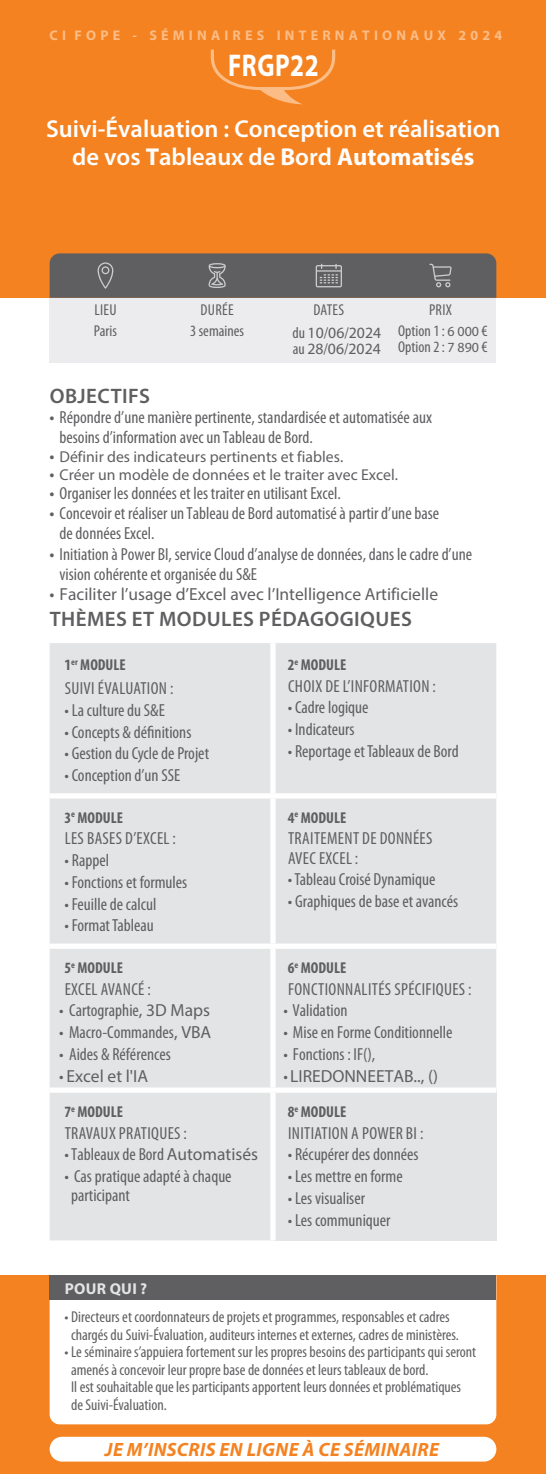
<style>
.page{position:relative;width:546px;height:1474px;background:#fff}
.page>*{position:absolute;margin:0;border:0;box-sizing:border-box;transform-origin:0 0}
.t1{font:700 31.5px "Myriad Pro";letter-spacing:.02em;color:#fff;scale:.8 1}
.t2{font:600 24.5px/28px "Myriad Pro";color:#fff;text-align:center}
.t3{font:600 21px "Myriad Pro";letter-spacing:.02em;color:#5f5f62}
.t4{font:italic 700 19.25px "Myriad Pro";letter-spacing:.02em;color:#f58220}
.t5{font:condensed 17.5px/20.1px "Myriad Pro";color:#5f5f62}
.t6{font:condensed 17.5px/19.2px "Myriad Pro";letter-spacing:.02em;color:#5f5f62}
.t7{font:17.5px "Myriad Pro";color:#5f5f62}
.t8{font:condensed 15.75px/17.5px "Myriad Pro";color:#5f5f62;text-align:center}
.t9{font:15.75px "Myriad Pro";color:#5f5f62}
.t10{font:700 condensed 15.75px "Myriad Pro";color:#5f5f62}
.t11{font:700 15.75px "Myriad Pro";letter-spacing:.02em;color:#e3e4e6}
.t12{font:700 14px "Myriad Pro";letter-spacing:.3em;color:#fbbc86}
.s1{font-weight:700}
.s2{font-stretch:normal}
.s3{font-stretch:condensed}
.s4{font-stretch:normal;font-size:14px}
.s5{font-weight:700;font-stretch:condensed;font-size:17.5px}
.s6{font-weight:700;font-stretch:condensed}
</style>
<div class="page">
<div style="left:0;top:1275px;width:546px;height:198px;background:#f58220"></div>
<div style="left:50px;top:298px;width:446px;height:64px;background:#ececee"></div>
<div style="left:50px;top:1300px;width:446px;height:124px;background:#fff"></div>
<div style="left:0;top:0;width:546px;height:298px;background:#f58220"></div>
<svg style="left:50px;top:253px;width:446px;height:45px;background:#646264"></svg>
<div style="left:50px;top:1275px;width:446px;height:25px;background:#5f5f62"></div>
<div style="left:50px;top:643px;width:446px;height:597px;background:#e3e4e6"></div>
<div style="left:273px;top:1090px;width:223px;height:150px;background:#e3e4e6"></div>
<div style="left:270px;top:643px;width:5px;height:150px;background:#fff"></div>
<div style="left:50px;top:793px;width:223px;height:5px;background:#fff"></div>
<div style="left:273px;top:793px;width:223px;height:5px;background:#fff"></div>
<div style="left:270px;top:798px;width:5px;height:145px;background:#fff"></div>
<div style="left:50px;top:943px;width:223px;height:5px;background:#fff"></div>
<div style="left:273px;top:943px;width:223px;height:5px;background:#fff"></div>
<div style="left:270px;top:948px;width:5px;height:139px;background:#fff"></div>
<div style="left:50px;top:1087px;width:223px;height:5px;background:#fff"></div>
<div style="left:273px;top:1087px;width:223px;height:5px;background:#fff"></div>
<div style="left:270px;top:1092px;width:5px;height:148px;background:#fff"></div>
<svg style="left:211px;top:50px;width:124px;height:54px"></svg>
<div style="left:50px;top:1436px;width:446px;height:25px;background:#fff;border-radius:12px"></div>
<p class="t12" style="left:50px;top:26px;width:454px">CI FOPE - SÉMINAIRES INTERNATIONAUX 2024</p>
<h1 class="t1" style="left:228px;top:45px;width:115px">FRGP22</h1>
<h2 class="t2" style="left:46px;top:116px;width:456px">Suivi-Évaluation : Conception et réalisation de vos <span class="s1">T</span>ableaux de <span class="s1">B</span>ord <span class="s1">Automatisés</span></h2>
<p class="t8" style="left:190px;top:299px;width:55px;line-height:21.7px">DURÉE<br>3 semaines</p>
<p class="t8" style="left:94px;top:299px;width:24px;line-height:21.7px;text-align:left">LIEU<br>Paris</p>
<p class="t8" style="left:292px;top:298px;width:90px;line-height:23.1px;text-align:left;text-indent:21px">DATES<br>du <span class="s2">10</span>/<span class="s2">06</span>/<span class="s2">2024</span></p>
<p class="t9" style="left:293px;top:339px;width:89px"><span class="s3">au</span> 28<span class="s3">/</span>06<span class="s3">/</span>2024</p>
<p class="t8" style="left:398px;top:299px;width:91px;line-height:21.7px">PRIX<br>Option 1 : <span class="s4">6 000</span> €</p>
<p class="t8" style="left:398px;top:338px;width:91px">Option 2 : <span class="s4">7 890</span> €</p>
<p class="t3" style="left:50px;top:384px;width:102px">OBJECTIFS</p>
<p class="t5" style="left:60px;top:407px;width:374px;text-indent:-10px"><span class="s1">•</span> Répondre d’une manière pertinente, standardisée et automatisée aux besoins d’information avec un Tableau de Bord.</p>
<p class="t9" style="left:50px;top:446px;width:295px"><span class="s5">•</span> Définir des indicateurs pertinents et fiables.</p>
<p class="t9" style="left:50px;top:465px;width:350px"><span class="s5">•</span> Créer un modèle de données et le traiter avec Excel.</p>
<p class="t5" style="left:50px;top:483px;width:293px"><span class="s1">•</span> Organiser les données et les traiter en utilisant Excel.</p>
<p class="t5" style="left:60px;top:504px;width:381px;text-indent:-10px"><span class="s1">•</span> Concevoir et réaliser un Tableau de Bord automatisé à partir d’une base de données Excel.</p>
<p class="t5" style="left:60px;top:544px;width:414px;text-indent:-10px"><span class="s1">•</span> Initiation à Power BI, service Cloud d’analyse de données, dans le cadre d’une vision cohérente et organisée du S&amp;E</p>
<p class="t7" style="left:50px;top:583px;width:390px"><span class="s6">•</span> Faciliter l’usage d’Excel avec l’Intelligence Artificielle</p>
<p class="t3" style="left:50px;top:607px;width:363px">THÈMES ET MODULES PÉDAGOGIQUES</p>
<p class="t10" style="left:64px;top:654px;width:63px">1<sup>er</sup> MODULE</p>
<p class="t6" style="left:65px;top:679px;width:110px">SUIVI ÉVALUATION :</p>
<p class="t5" style="left:64px;top:700px;width:102px">• La culture du S&amp;E</p>
<p class="t5" style="left:64px;top:722px;width:128px">• Concepts &amp; définitions</p>
<p class="t5" style="left:64px;top:743px;width:146px">• Gestion du Cycle de Projet</p>
<p class="t5" style="left:64px;top:765px;width:117px">• Conception d’un SSE</p>
<p class="t10" style="left:288px;top:654px;width:60px">2<sup>e</sup> MODULE</p>
<p class="t6" style="left:288px;top:676px;width:149px">CHOIX DE L’INFORMATION :</p>
<p class="t5" style="left:288px;top:697px;width:82px">• Cadre logique</p>
<p class="t5" style="left:288px;top:719px;width:68px">• Indicateurs</p>
<p class="t5" style="left:288px;top:741px;width:172px">• Reportage et Tableaux de Bord</p>
<p class="t10" style="left:64px;top:807px;width:60px">3<sup>e</sup> MODULE</p>
<p class="t6" style="left:65px;top:829px;width:113px">LES BASES D’EXCEL :</p>
<p class="t5" style="left:64px;top:850px;width:46px">• Rappel</p>
<p class="t5" style="left:64px;top:872px;width:124px">• Fonctions et formules</p>
<p class="t5" style="left:64px;top:894px;width:93px">• Feuille de calcul</p>
<p class="t5" style="left:64px;top:915px;width:91px">• Format Tableau</p>
<p class="t10" style="left:64px;top:957px;width:60px">5<sup>e</sup> MODULE</p>
<p class="t6" style="left:65px;top:979px;width:87px">EXCEL AVANCÉ :</p>
<p class="t5" style="left:59px;top:1000px;width:152px">• Cartographie<span class="s2">, 3D Maps</span></p>
<p class="t5" style="left:59px;top:1022px;width:154px">• Macro-Commandes<span class="s2">, VBA</span></p>
<p class="t5" style="left:59px;top:1044px;width:113px">• Aides &amp; Références</p>
<p class="t7" style="left:59px;top:1064px;width:90px"><span class="s3">•</span> Excel et l'IA</p>
<p class="t10" style="left:64px;top:1101px;width:60px">7<sup>e</sup> MODULE</p>
<p class="t6" style="left:65px;top:1123px;width:124px">TRAVAUX PRATIQUES :</p>
<p class="t5" style="left:65px;top:1144px;width:195px">•Tableaux de Bord <span class="s2">Automatisés</span></p>
<p class="t5" style="left:71px;top:1167px;width:162px;line-height:19.2px;text-indent:-7px">• Cas pratique adapté à chaque participant</p>
<p class="t10" style="left:288px;top:807px;width:60px">4<sup>e</sup> MODULE</p>
<p class="t6" style="left:288px;top:829px;width:146px">TRAITEMENT DE DONNÉES<br>AVEC EXCEL :</p>
<p class="t5" style="left:288px;top:869px;width:149px">• Tableau Croisé Dynamique</p>
<p class="t5" style="left:288px;top:891px;width:172px">• Graphiques de base et avancés</p>
<p class="t10" style="left:288px;top:957px;width:60px">6<sup>e</sup> MODULE</p>
<p class="t6" style="left:288px;top:979px;width:185px">FONCTIONNALITÉS SPÉCIFIQUES :</p>
<p class="t5" style="left:283px;top:1000px;width:65px">• Validation</p>
<p class="t5" style="left:283px;top:1022px;width:170px">• Mise en Forme Conditionnelle</p>
<p class="t5" style="left:283px;top:1044px;width:93px">• Fonctions : IF(),</p>
<p class="t7" style="left:283px;top:1064px;width:156px"><span class="s3">•</span> LIREDONNEETAB.., ()</p>
<p class="t10" style="left:288px;top:1101px;width:60px">8<sup>e</sup> MODULE</p>
<p class="t6" style="left:288px;top:1123px;width:137px">INITIATION A POWER BI :</p>
<p class="t5" style="left:288px;top:1144px;width:132px">• Récupérer des données</p>
<p class="t5" style="left:288px;top:1166px;width:116px">• Les mettre en forme</p>
<p class="t5" style="left:288px;top:1188px;width:79px">• Les visualiser</p>
<p class="t5" style="left:288px;top:1209px;width:104px">• Les communiquer</p>
<p class="t11" style="left:65px;top:1278px;width:84px">POUR QUI ?</p>
<p class="t8" style="left:64px;top:1308px;width:396px">• Directeurs et coordonnateurs de projets et programmes, responsables et cadres chargés du Suivi-Évaluation, auditeurs internes et externes, cadres de ministères.</p>
<p class="t8" style="left:71px;top:1343px;width:406px;text-align:left;text-indent:-7px">• Le séminaire s’appuiera fortement sur les propres besoins des participants qui seront amenés à concevoir leur propre base de données et leurs tableaux de bord.<br>Il est souhaitable que les participants apportent leurs données et problématiques de Suivi-Évaluation.</p>
<p class="t4" style="left:105px;top:1437px;width:335px">JE M’INSCRIS EN LIGNE À CE SÉMINAIRE</p>
</div>
